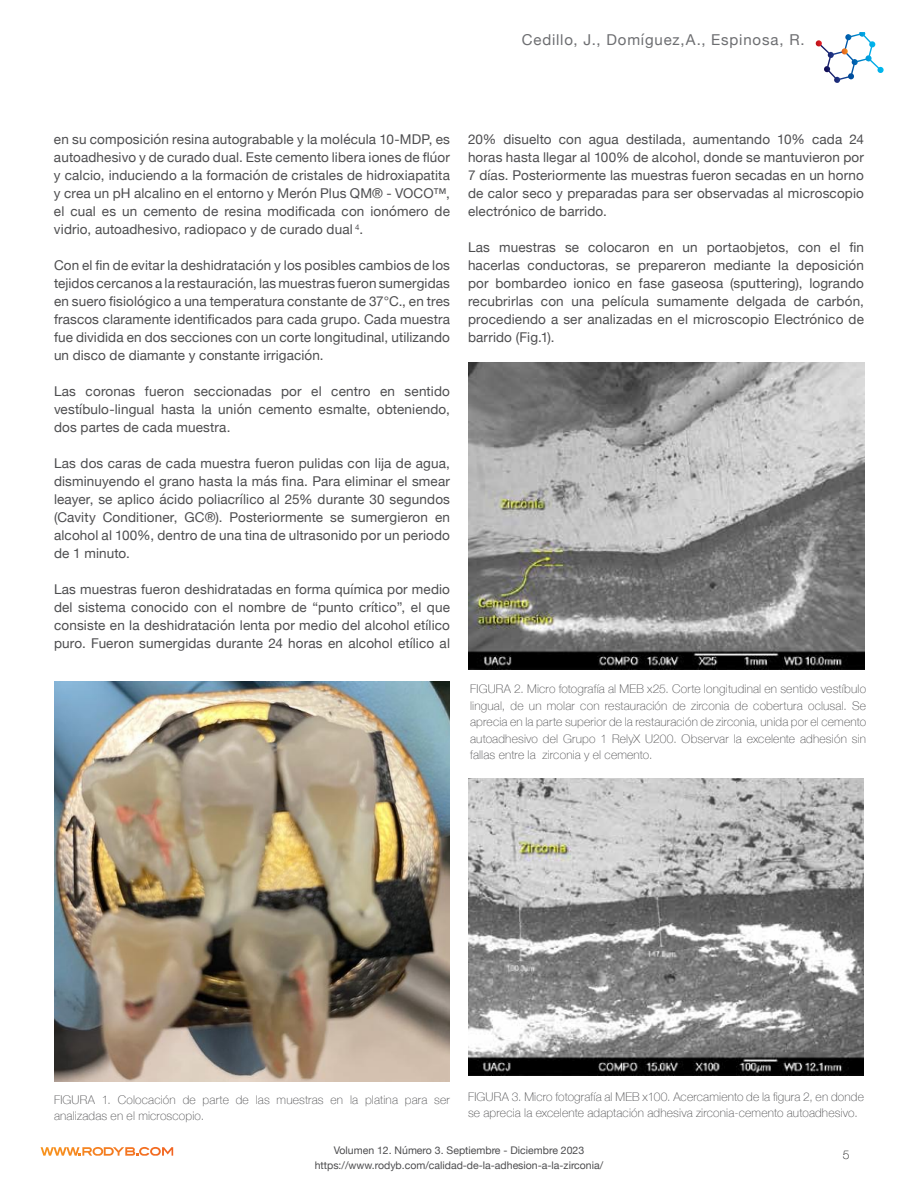
<style>
.page{position:relative;width:918px;height:1188px;background:#fff}
.page>*{position:absolute;margin:0;border:0;box-sizing:border-box;transform-origin:0 0}
.t1{font:15px "Helvetica Neue";letter-spacing:.055em;color:#6d6e71}
.t2{font:13.5px/18px "Helvetica Neue";letter-spacing:.01em;color:#4d4d4f;text-align:justify}
.t3{font:100 12px/16.5px "Helvetica Neue";letter-spacing:.015em;color:#4d4d4f}
.t4{font:100 12px "Helvetica Neue";color:#000}
.t5{font:10.5px/14.2px "Helvetica Neue";color:#4d4d4f;text-align:center}
</style>
<div class="page">
<svg style="left:815px;top:32px;width:69px;height:51px"></svg>
<svg style="left:41px;top:1147px;width:132px;height:9px"></svg>
<img style="left:54px;top:682px;width:396px;height:399px">
<img style="left:468px;top:363px;width:397px;height:306px">
<img style="left:468px;top:778px;width:396px;height:297px">
<p class="t1" style="left:522px;top:29px;width:285px">Cedillo, J., Domíguez,A., Espinosa, R.</p>
<p class="t2" style="left:54px;top:131px;width:398px">en su composición resina autograbable y la molécula 10-MDP, es autoadhesivo y de curado dual. Este cemento libera iones de flúor y calcio, induciendo a la formación de cristales de hidroxiapatita y crea un pH alcalino en el entorno y Merón Plus QM® - VOCO™, el cual es un cemento de resina modificada con ionómero de vidrio, autoadhesivo, radiopaco y de curado dual <sup>4</sup>.</p>
<p class="t2" style="left:54px;top:257px;width:397px">Con el fin de evitar la deshidratación y los posibles cambios de los tejidos cercanos a la restauración, las muestras fueron sumergidas en suero fisiológico a una temperatura constante de 37°C., en tres frascos claramente identificados para cada grupo. Cada muestra fue dividida en dos secciones con un corte longitudinal, utilizando un disco de diamante y constante irrigación.</p>
<p class="t2" style="left:54px;top:383px;width:398px">Las coronas fueron seccionadas por el centro en sentido vestíbulo-lingual hasta la unión cemento esmalte, obteniendo, dos partes de cada muestra.</p>
<p class="t2" style="left:54px;top:455px;width:398px">Las dos caras de cada muestra fueron pulidas con lija de agua, disminuyendo el grano hasta la más fina. Para eliminar el smear leayer, se aplico ácido poliacrílico al 25% durante 30 segundos (Cavity Conditioner, GC®). Posteriormente se sumergieron en alcohol al 100%, dentro de una tina de ultrasonido por un periodo de 1 minuto.</p>
<p class="t2" style="left:54px;top:581px;width:398px">Las muestras fueron deshidratadas en forma química por medio del sistema conocido con el nombre de “punto crítico”, el que consiste en la deshidratación lenta por medio del alcohol etílico puro. Fueron sumergidas durante 24 horas en alcohol etílico al</p>
<p class="t2" style="left:468px;top:131px;width:397px">20% disuelto con agua destilada, aumentando 10% cada 24 horas hasta llegar al 100% de alcohol, donde se mantuvieron por 7 días. Posteriormente las muestras fueron secadas en un horno de calor seco y preparadas para ser observadas al microscopio electrónico de barrido.</p>
<p class="t2" style="left:468px;top:239px;width:398px">Las muestras se colocaron en un portaobjetos, con el fin hacerlas conductoras, se prepareron mediante la deposición por bombardeo ionico en fase gaseosa (sputtering), logrando recubrirlas con una película sumamente delgada de carbón, procediendo a ser analizadas en el microscopio Electrónico de barrido (Fig.1).</p>
<p class="t3" style="left:470px;top:680px;width:398px;text-align:justify">FIGURA 2. Micro fotografía al MEB x25. Corte longitudinal en sentido vestíbulo lingual, de un molar con restauración de zirconia de cobertura oclusal. Se aprecia en la parte superior de la restauración de zirconia, unida por el cemento autoadhesivo del Grupo 1 RelyX U200. Observar la excelente adhesión sin fallas entre la zirconia y el cemento.</p>
<p class="t3" style="left:54px;top:1090px;width:397px">FIGURA 1. Colocación de parte de las muestras en la platina para ser analizadas en el microscopio.</p>
<p class="t3" style="left:468px;top:1088px;width:397px">FIGURA 3. Micro fotografía al MEB x100. Acercamiento de la figura 2, en donde se aprecia la excelente adaptación adhesiva zirconia-cemento autoadhesivo.</p>
<p class="t5" style="left:315px;top:1144px;width:290px">Volumen 12. Número 3. Septiembre - Diciembre 2023 https://www.rodyb.com/calidad-de-la-adhesion-a-la-zirconia/</p>
<p class="t4" style="left:843px;top:1145px;width:8px">5</p>
</div>
